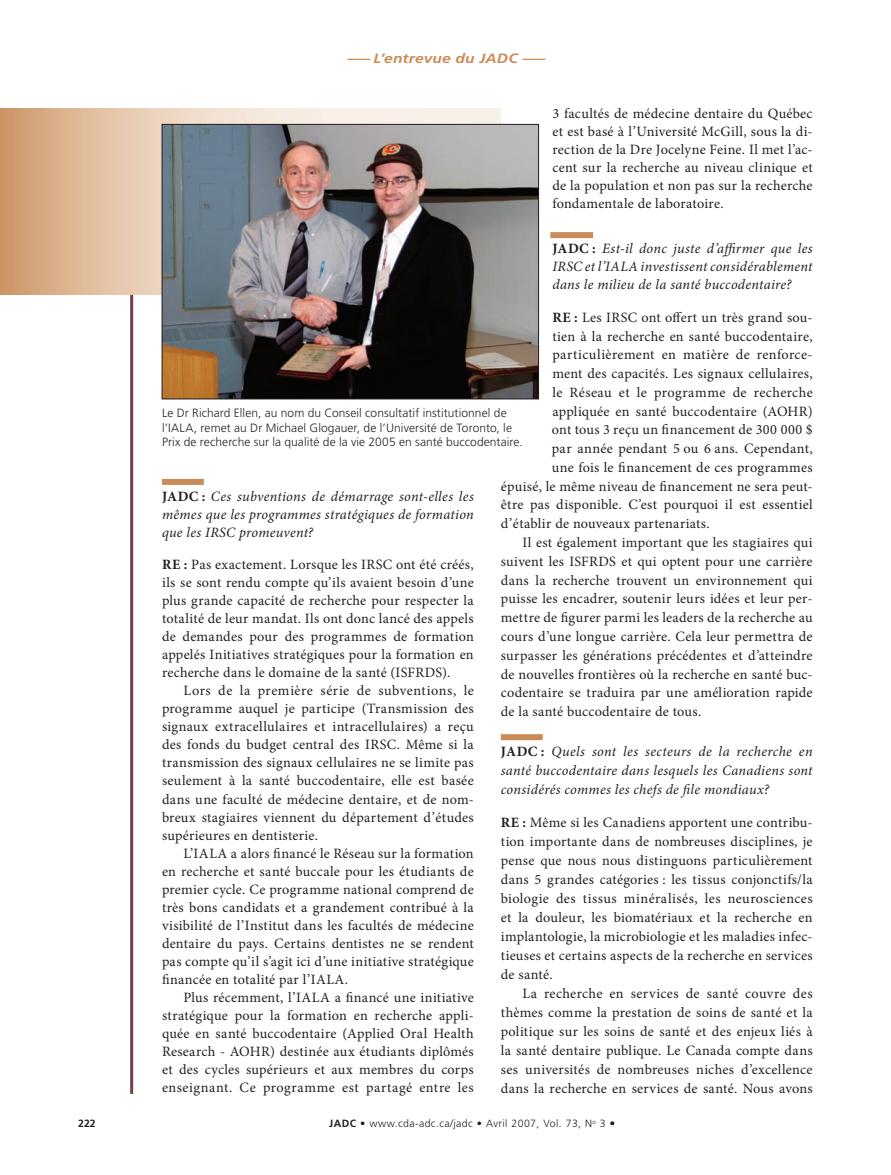
<style>
.page{position:relative;width:891px;height:1175px;background:#fff}
.page>*{position:absolute;margin:0;border:0;box-sizing:border-box;transform-origin:0 0}
._1-body_minion_fr{font:14.25px/18px "Minion Pro";letter-spacing:.02em;color:#231f20;text-align:justify}
.jcda_interview_respo{font:14.25px/19px "Minion Pro";letter-spacing:.02em;color:#231f20;text-align:justify}
.jcda_interview_quest{font:italic 14.25px/18px "Minion Pro";letter-spacing:.02em;color:#231f20;text-align:justify}
.t1{font:italic 700 13.5px "Frutiger LT Std";letter-spacing:.01em;color:#c98c58;scale:1.15 1}
._1_-captions{font:300 12px/14.4px "Frutiger LT Std";letter-spacing:.01em;color:#262324}
.t2{font:300 10.5px "Frutiger LT Std";letter-spacing:.04em;color:#231f20}
.t3{font:700 10.5px "Frutiger LT Std";color:#231f20}
.s1{font-weight:700;font-style:normal}
.s2{font-weight:700}
</style>
<div class="page">
<hr style="left:130px;top:113px;width:3px;height:981px;background:#773d40">
<svg style="left:0;top:108px;width:501px;height:186px;background:#e1bfa0"></svg>
<img style="left:164px;top:126px;width:373px;height:271px">
<div style="left:162px;top:124px;width:377px;height:275px;border:1px solid #231f20"></div>
<div style="left:550px;top:232px;width:43px;height:6px;background:#c98c58"></div>
<div style="left:162px;top:479px;width:42px;height:6px;background:#c98c58"></div>
<div style="left:501px;top:734px;width:42px;height:6px;background:#c98c58"></div>
<p class="t1" style="left:348px;top:51px;width:173px">––– L’entrevue du JADC –––</p>
<p class="_1-body_minion_fr" style="left:552px;top:105px;width:262px">3 facultés de médecine dentaire du Québec et est basé à l’Université McGill, sous la di&shy;rection de la Dre Jocelyne Feine. Il met l’ac&shy;cent sur la recherche au niveau clinique et de la population et non pas sur la recherche fondamentale de laboratoire.</p>
<p class="jcda_interview_quest" style="left:552px;top:240px;width:262px"><span class="s1">JADC :</span> Est-il donc juste d’affirmer que les IRSC et l’IALA investissent considérablement dans le milieu de la santé buccodentaire?</p>
<p class="jcda_interview_respo" style="left:552px;top:308px;width:262px"><span class="s2">RE :</span> Les IRSC ont offert un très grand sou-</p>
<p class="jcda_interview_respo" style="left:552px;top:326px;width:262px">tien à la recherche en santé buccodentaire,</p>
<p class="jcda_interview_respo" style="left:552px;top:345px;width:262px">particulièrement en matière de renforce-</p>
<p class="jcda_interview_respo" style="left:552px;top:364px;width:262px">ment des capacités. Les signaux cellulaires,</p>
<p class="jcda_interview_respo" style="left:552px;top:383px;width:262px">le Réseau et le programme de recherche</p>
<p class="jcda_interview_respo" style="left:552px;top:401px;width:262px">appliquée en santé buccodentaire (AOHR)</p>
<p class="jcda_interview_respo" style="left:552px;top:420px;width:262px">ont tous 3 reçu un financement de 300 000 $</p>
<p class="jcda_interview_respo" style="left:552px;top:439px;width:262px">par année pendant 5 ou 6 ans. Cependant,</p>
<p class="jcda_interview_respo" style="left:552px;top:458px;width:262px">une fois le financement de ces programmes</p>
<p class="jcda_interview_respo" style="left:501px;top:476px;width:313px">épuisé, le même niveau de financement ne sera peut-</p>
<p class="jcda_interview_respo" style="left:501px;top:495px;width:313px">être pas disponible. C’est pourquoi il est essentiel</p>
<p class="jcda_interview_respo" style="left:501px;top:514px;width:210px">d’établir de nouveaux partenariats.</p>
<p class="_1-body_minion_fr" style="left:501px;top:533px;width:313px;line-height:18.8px;text-indent:22px">Il est également important que les stagiaires qui suivent les ISFRDS et qui optent pour une carrière dans la recherche trouvent un environnement qui puisse les encadrer, soutenir leurs idées et leur per&shy;mettre de figurer parmi les leaders de la recherche au cours d’une longue carrière. Cela leur permettra de surpasser les générations précédentes et d’atteindre de nouvelles frontières où la recherche en santé buc&shy;codentaire se traduira par une amélioration rapide de la santé buccodentaire de tous.</p>
<p class="jcda_interview_quest" style="left:501px;top:742px;width:313px;line-height:19px"><span class="s1">JADC :</span> Quels sont les secteurs de la recherche en santé buccodentaire dans lesquels les Canadiens sont considérés commes les chefs de file mondiaux?</p>
<p class="jcda_interview_respo" style="left:501px;top:812px;width:313px"><span class="s2">RE :</span> Même si les Canadiens apportent une contribu&shy;tion importante dans de nombreuses disciplines, je pense que nous nous distinguons particulièrement dans 5 grandes catégories : les tissus conjonctifs/la biologie des tissus minéralisés, les neurosciences et la douleur, les biomatériaux et la recherche en implantologie, la microbiologie et les maladies infec&shy;tieuses et certains aspects de la recherche en services de santé.</p>
<p class="_1-body_minion_fr" style="left:501px;top:983px;width:313px;line-height:18.9px;text-indent:22px">La recherche en services de santé couvre des thèmes comme la prestation de soins de santé et la politique sur les soins de santé et des enjeux liés à la santé dentaire publique. Le Canada compte dans ses universités de nombreuses niches d’excellence dans la recherche en services de santé. Nous avons</p>
<p class="_1_-captions" style="left:162px;top:406px;width:362px">Le Dr Richard Ellen, au nom du Conseil consultatif institutionnel de l’IALA, remet au Dr Michael Glogauer, de l’Université de Toronto, le<br>Prix de recherche sur la qualité de la vie 2005 en santé buccodentaire.</p>
<p class="jcda_interview_quest" style="left:162px;top:487px;width:313px"><span class="s1">JADC :</span> Ces subventions de démarrage sont-elles les mêmes que les programmes stratégiques de formation que les IRSC promeuvent?</p>
<p class="jcda_interview_respo" style="left:162px;top:555px;width:313px;line-height:18px"><span class="s2">RE :</span> Pas exactement. Lorsque les IRSC ont été créés, ils se sont rendu compte qu’ils avaient besoin d’une plus grande capacité de recherche pour respecter la totalité de leur mandat. Ils ont donc lancé des appels de demandes pour des programmes de formation appelés Initiatives stratégiques pour la formation en recherche dans le domaine de la santé (ISFRDS).</p>
<p class="_1-body_minion_fr" style="left:162px;top:681px;width:313px;text-indent:22px">Lors de la première série de subventions, le programme auquel je participe (Transmission des signaux extracellulaires et intracellulaires) a reçu des fonds du budget central des IRSC. Même si la transmission des signaux cellulaires ne se limite pas seulement à la santé buccodentaire, elle est basée dans une faculté de médecine dentaire, et de nom&shy;breux stagiaires viennent du département d’études supérieures en dentisterie.</p>
<p class="_1-body_minion_fr" style="left:162px;top:844px;width:313px;text-indent:22px">L’IALA a alors financé le Réseau sur la formation en recherche et santé buccale pour les étudiants de premier cycle. Ce programme national comprend de très bons candidats et a grandement contribué à la visibilité de l’Institut dans les facultés de médecine dentaire du pays. Certains dentistes ne se rendent pas compte qu’il s’agit ici d’une initiative stratégique financée en totalité par l’IALA.</p>
<p class="_1-body_minion_fr" style="left:162px;top:988px;width:313px;text-indent:22px">Plus récemment, l’IALA a financé une initiative stratégique pour la formation en recherche appli&shy;quée en santé buccodentaire (Applied Oral Health Research - AOHR) destinée aux étudiants diplômés et des cycles supérieurs et aux membres du corps enseignant. Ce programme est partagé entre les</p>
<p class="t3" style="left:78px;top:1117px;width:19px">222</p>
<p class="t2" style="left:329px;top:1117px;width:287px"><span class="s2">JADC •</span> www.cda-adc.ca/jadc • Avril 2007, Vol. 73, N<sup>o</sup> 3 •</p>
</div>
